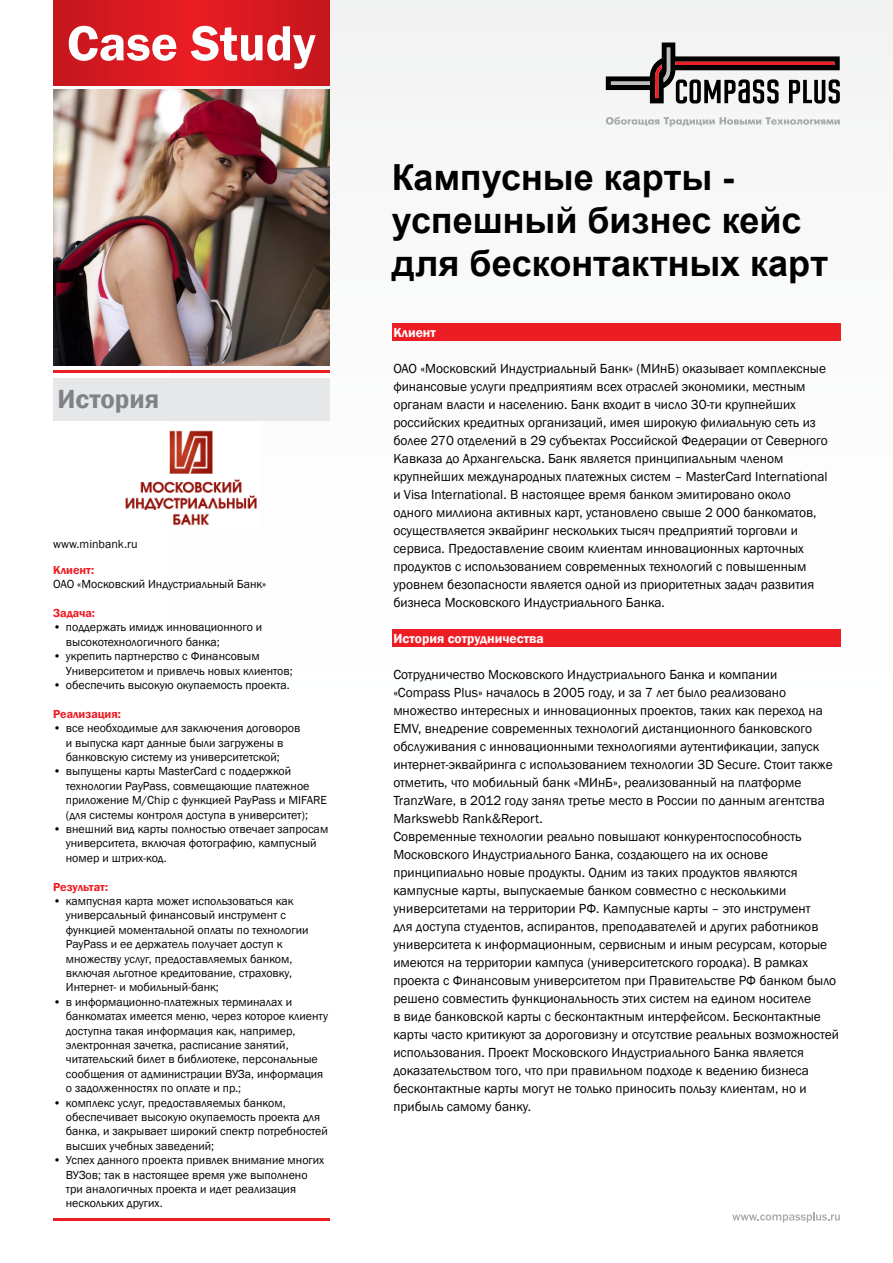
<style>
.page{position:relative;width:893px;height:1263px;background:#fff}
.page>*{position:absolute;margin:0;border:0;box-sizing:border-box;transform-origin:0 0}
.t1{font:600 51px "Franklin Gothic";color:#fff}
.t2{font:700 36px/43.2px "Arial";color:#000}
.t3{font:600 27px "Franklin Gothic";color:#808285}
.t4{font:13.5px/18px "Franklin Gothic";color:#000}
.t5{font:600 13.5px "Franklin Gothic";color:#fff}
.t6{font:12px/14.4px "Franklin Gothic";color:#000}
.t7{font:600 12px "Franklin Gothic";color:#ed1d24}
</style>
<div class="page">
<div style="left:393px;top:324px;width:448px;height:17px;background:#ed1d24"></div>
<svg style="left:53px;top:0;width:277px;height:85px;background:#d71920"></svg>
<div style="left:53px;top:378px;width:277px;height:43px;background:#e6e7e8"></div>
<hr style="left:53px;top:370px;width:277px;height:2px;background:#ed1d24">
<hr style="left:53px;top:1218px;width:277px;height:2px;background:#ed1d24">
<svg style="left:606px;top:43px;width:234px;height:61px"></svg>
<hr style="left:675px;top:62px;width:159px;height:3px;background:#ed1d24">
<svg style="left:606px;top:117px;width:234px;height:10px"></svg>
<svg style="left:732px;top:1212px;width:108px;height:10px"></svg>
<img style="left:53px;top:89px;width:277px;height:277px">
<img style="left:125px;top:430px;width:132px;height:96px">
<div style="left:393px;top:630px;width:448px;height:17px;background:#ed1d24"></div>
<h1 class="t1" style="left:67px;top:12px;width:250px">Case Study</h1>
<h3 class="t3" style="left:57px;top:382px;width:103px">История</h3>
<p class="t6" style="left:53px;top:537px;width:86px">www.minbank.ru</p>
<p class="t7" style="left:53px;top:562px;width:42px">Клиент:</p>
<p class="t6" style="left:53px;top:577px;width:215px">ОАО «Московский Индустриальный Банк»</p>
<p class="t7" style="left:53px;top:605px;width:43px">Задача:</p>
<p class="t6" style="left:66px;top:620px;width:198px;text-indent:-13px">• поддержать имидж инновационного и высокотехнологичного банка;</p>
<p class="t6" style="left:66px;top:649px;width:228px;text-indent:-13px">• укрепить партнерство с Финансовым<br>Университетом и привлечь новых клиентов;</p>
<p class="t6" style="left:53px;top:678px;width:238px">• обеспечить высокую окупаемость проекта.</p>
<p class="t7" style="left:53px;top:706px;width:69px">Реализация:</p>
<p class="t6" style="left:66px;top:721px;width:236px;text-indent:-13px">• все необходимые для заключения договоров и выпуска карт данные были загружены в банковскую систему из университетской;</p>
<p class="t6" style="left:66px;top:764px;width:263px;text-indent:-13px">• выпущены карты MasterCard с поддержкой технологии PayPass, совмещающие платежное приложение M/Chip с функцией PayPass и MIFARE (для системы контроля доступа в университет);</p>
<p class="t6" style="left:66px;top:822px;width:264px;text-indent:-13px">• внешний вид карты полностью отвечает запросам университета, включая фотографию, кампусный номер и штрих-код.</p>
<p class="t7" style="left:53px;top:879px;width:57px">Результат:</p>
<p class="t6" style="left:66px;top:894px;width:244px;text-indent:-13px">• кампусная карта может использоваться как универсальный финансовый инструмент с функцией моментальной оплаты по технологии PayPass и ее держатель получает доступ к множеству услуг, предоставляемых банком, включая льготное кредитование, страховку, Интернет- и мобильный-банк;</p>
<p class="t6" style="left:66px;top:995px;width:264px;text-indent:-13px">• в информационно-платежных терминалах и банкоматах имеется меню, через которое клиенту доступна такая информация как, например, электронная зачетка, расписание занятий, читательский билет в библиотеке, персональные сообщения от администрации ВУЗа, информация о задолженностях по оплате и пр.;</p>
<p class="t6" style="left:66px;top:1096px;width:263px;text-indent:-13px">• комплекс услуг, предоставляемых банком, обеспечивает высокую окупаемость проекта для банка, и закрывает широкий спектр потребностей высших учебных заведений;</p>
<p class="t6" style="left:66px;top:1153px;width:260px;text-indent:-13px">• Успех данного проекта привлек внимание многих ВУЗов; так в настоящее время уже выполнено три аналогичных проекта и идет реализация нескольких других.</p>
<h2 class="t2" style="left:392px;top:156px;width:438px">Кампусные карты - успешный бизнес кейс для бесконтактных карт</h2>
<p class="t5" style="left:393px;top:324px;width:44px">Клиент</p>
<p class="t4" style="left:393px;top:360px;width:436px">ОАО «Московский Индустриальный Банк» (МИнБ) оказывает комплексные финансовые услуги предприятиям всех отраслей экономики, местным органам власти и населению. Банк входит в число 30-ти крупнейших российских кредитных организаций, имея широкую филиальную сеть из более 270 отделений в 29 субъектах Российской Федерации от Северного Кавказа до Архангельска. Банк является принципиальным членом крупнейших международных платежных систем – MasterCard International и Visa International. В настоящее время банком эмитировано около одного миллиона активных карт, установлено свыше 2 000 банкоматов, осуществляется эквайринг нескольких тысяч предприятий торговли и сервиса. Предоставление своим клиентам инновационных карточных продуктов с использованием современных технологий с повышенным уровнем безопасности является одной из приоритетных задач развития бизнеса Московского Индустриального Банка.</p>
<p class="t5" style="left:393px;top:630px;width:152px">История сотрудничества</p>
<p class="t4" style="left:393px;top:666px;width:447px">Сотрудничество Московского Индустриального Банка и компании<br>«Compass Plus» началось в 2005 году, и за 7 лет было реализовано множество интересных и инновационных проектов, таких как переход на EMV, внедрение современных технологий дистанционного банковского обслуживания с инновационными технологиями аутентификации, запуск интернет-эквайринга с использованием технологии 3D Secure. Стоит также отметить, что мобильный банк «МИнБ», реализованный на платформе TranzWare, в 2012 году занял третье место в России по данным агентства Markswebb Rank&amp;Report.<br>Современные технологии реально повышают конкурентоспособность Московского Индустриального Банка, создающего на их основе принципиально новые продукты. Одним из таких продуктов являются кампусные карты, выпускаемые банком совместно с несколькими университетами на территории РФ. Кампусные карты – это инструмент<br>для доступа студентов, аспирантов, преподавателей и других работников университета к информационным, сервисным и иным ресурсам, которые имеются на территории кампуса (университетского городка). В рамках проекта с Финансовым университетом при Правительстве РФ банком было решено совместить функциональность этих систем на едином носителе<br>в виде банковской карты с бесконтактным интерфейсом. Бесконтактные карты часто критикуют за дороговизну и отсутствие реальных возможностей использования. Проект Московского Индустриального Банка является доказательством того, что при правильном подходе к ведению бизнеса бесконтактные карты могут не только приносить пользу клиентам, но и прибыль самому банку.</p>
</div>
